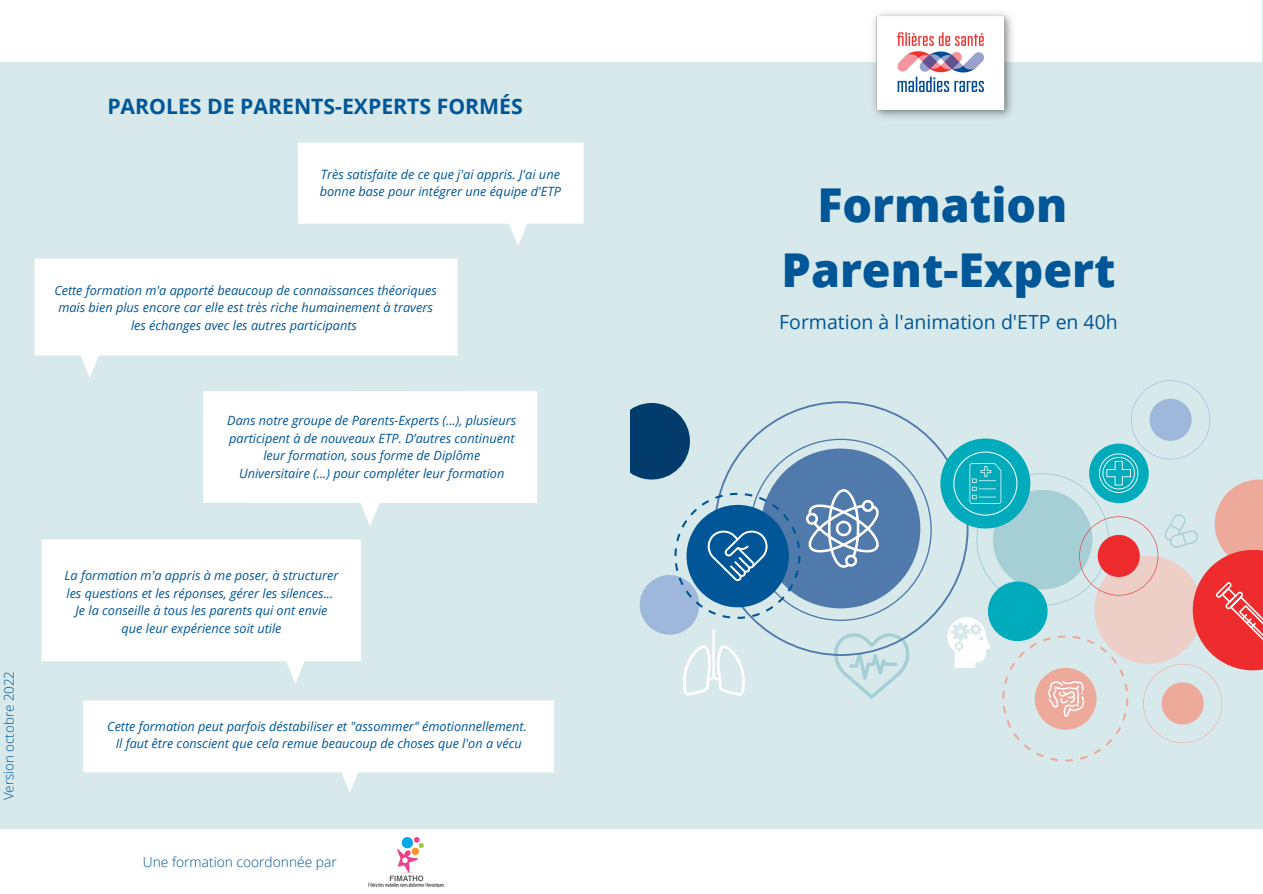
<style>
.page{position:relative;width:1263px;height:894px;background:#fff}
.page>*{position:absolute;margin:0;border:0;box-sizing:border-box;transform-origin:0 0}
.t1{font:800 46.65px/65.2px "Open Sans";color:#005696;text-align:center}
.t2{font:700 21.15px "Open Sans";color:#005696}
.t3{font:19.5px "Open Sans";color:#005696}
.t4{font:300 13.8px "Open Sans";color:#005696}
.t5{font:300 13.35px "Open Sans";letter-spacing:-.005em;color:#005696}
.t6{font:italic 12.75px/17.5px "Open Sans";color:#005696;text-align:center}
</style>
<div class="page">
<div style="left:0;top:0;width:1263px;height:893px;background:#d7e9eb"></div>
<div style="left:613px;top:403px;width:77px;height:76px;background:#013c6c;border-radius:50%"></div>
<div style="left:0;top:0;width:630px;height:893px;background:#d7e9eb"></div>
<svg style="left:298px;top:142px;width:286px;height:104px"></svg>
<svg style="left:35px;top:258px;width:422px;height:120px;fill:#fff"></svg>
<svg style="left:203px;top:391px;width:334px;height:135px"></svg>
<div style="left:0;top:828px;width:1263px;height:65px;background:#fff"></div>
<img style="left:368px;top:837px;width:76px;height:51px">
<div style="left:0;top:0;width:1262px;height:62px;background:#fff"></div>
<svg style="left:834px;top:655px;width:76px;height:43px"></svg>
<svg style="left:752px;top:401px;width:195px;height:254px"></svg>
<svg style="left:683px;top:629px;width:62px;height:66px"></svg>
<div style="left:640px;top:575px;width:59px;height:59px;background:#9db8da;border-radius:50%"></div>
<div style="left:940px;top:438px;width:90px;height:90px;background:#00abbb;border-radius:50%"></div>
<svg style="left:674px;top:438px;width:258px;height:182px"></svg>
<svg style="left:947px;top:380px;width:316px;height:381px"></svg>
<img style="left:873px;top:12px;width:140px;height:106px">
<svg style="left:41px;top:539px;width:320px;height:144px;background:#f8fbfb"></svg>
<svg style="left:83px;top:700px;width:471px;height:92px"></svg>
<p class="t5" style="left:-1px;top:800px;width:131px;rotate:-90deg">Version octobre 2022</p>
<h2 class="t2" style="left:107px;top:91px;width:417px">PAROLES DE PARENTS-EXPERTS FORMÉS</h2>
<p class="t6" style="left:320px;top:166px;width:243px;line-height:17px;text-align:left">Très satisfaite de ce que j'ai appris. J'ai une bonne base pour intégrer une équipe d'ETP</p>
<p class="t6" style="left:54px;top:281px;width:384px">Cette formation m'a apporté beaucoup de connaissances théoriques mais bien plus encore car elle est très riche humainement à travers les échanges avec les autres participants</p>
<p class="t6" style="left:227px;top:411px;width:291px">Dans notre groupe de Parents-Experts (...), plusieurs participent à de nouveaux ETP. D’autres continuent leur formation, sous forme de Diplôme Universitaire (...) pour compléter leur formation</p>
<p class="t6" style="left:65px;top:566px;width:275px">La formation m'a appris à me poser, à structurer les questions et les réponses, gérer les silences...<br>Je la conseille à tous les parents qui ont envie que leur expérience soit utile</p>
<p class="t6" style="left:107px;top:716px;width:421px">Cette formation peut parfois déstabiliser et "assommer" émotionnellement.<br>Il faut être conscient que cela remue beaucoup de choses que l'on a vécu</p>
<p class="t4" style="left:143px;top:851px;width:195px">Une formation coordonnée par</p>
<h1 class="t1" style="left:781px;top:171px;width:335px">Formation<br>Parent-Expert</h1>
<h3 class="t3" style="left:779px;top:308px;width:340px">Formation à l'animation d'ETP en 40h</h3>
</div>
